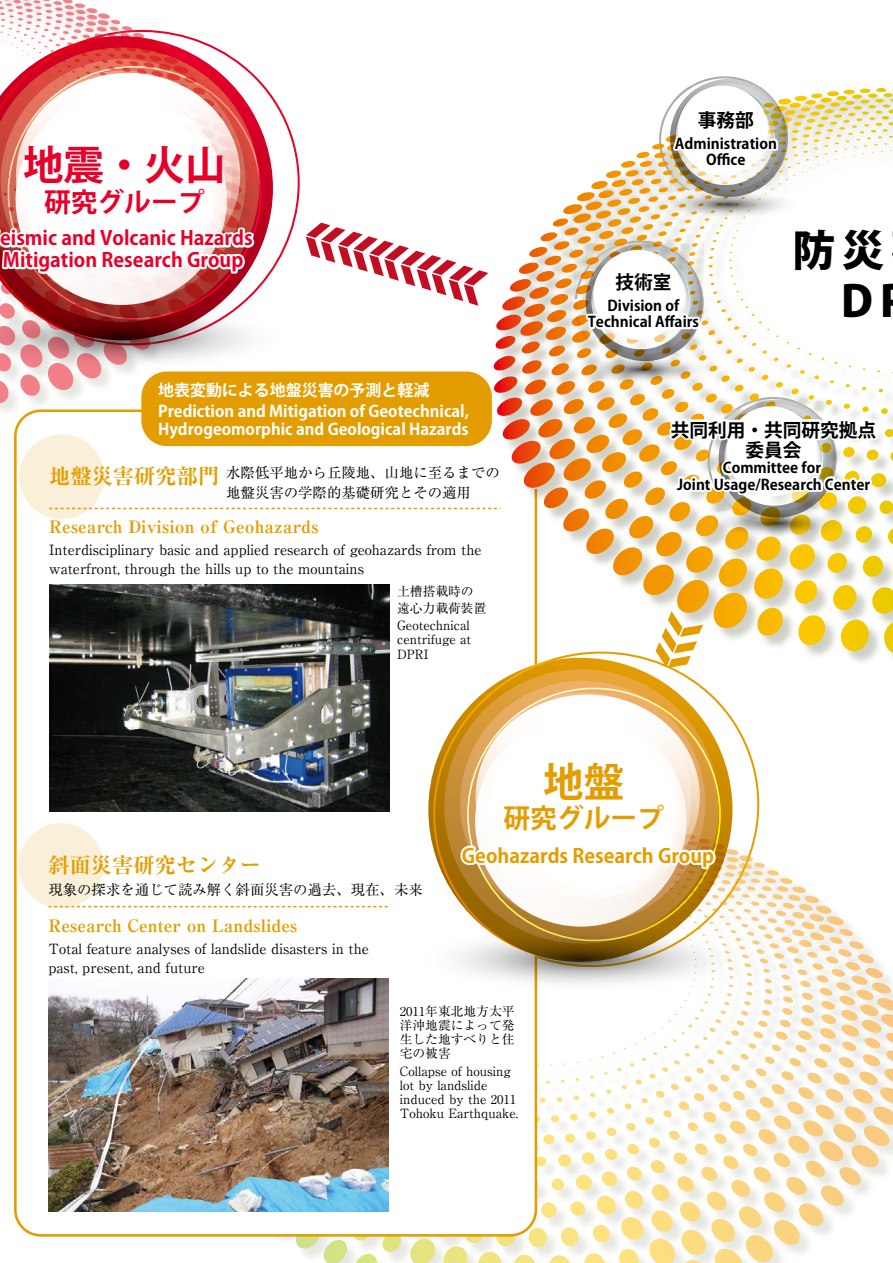
<style>
.page{position:relative;width:893px;height:1263px;background:#fff}
.page>*{position:absolute;margin:0;border:0;box-sizing:border-box;transform-origin:0 0}
.t1{font:800 42.45px/51px "Koz Go Pro";color:#000;text-align:right}
.t2{font:700 40.5px "Koz Go Pro";color:#e6002a}
.t3{font:700 40.5px "Koz Go Pro";color:#e49d00}
.t4{font:700 26.7px "Koz Go Pro";color:#e49d00}
.t5{font:700 26.7px "Koz Go Pro";color:#e6002a}
.t6{font:700 expanded 21.3px "Ryumin";color:#e49d00}
.t7{font:700 19.5px/21.8px "Koz Go Pro";color:#e6002a}
.t8{font:700 19.5px "Koz Go Pro";color:#e49d00}
.t9{font:700 18.6px/20.1px "Koz Go Pro";color:#000;text-align:center}
.t10{font:700 expanded 17.1px "Ryumin";color:#e49d00}
.t11{font:700 15.9px/21px "Koz Go Pro";color:#fff}
.t12{font:700 14.7px/16.5px "Koz Go Pro";color:#000;text-align:center}
.t13{font:14.4px/19.5px "Ryumin";color:#000}
.t14{font:14.1px/18.8px "Ryumin";color:#000}
.t15{font:12.75px/14.2px "Ryumin";color:#000}
</style>
<div class="page">
<img style="left:183px;top:862px;width:710px;height:401px">
<img style="left:0;top:0;width:142px;height:412px">
<div style="left:14px;top:409px;width:523px;height:827px;background:#fff;border:3px solid #e49d00;border-radius:26px"></div>
<img style="left:492px;top:218px;width:70px;height:433px">
<svg style="left:471px;top:651px;width:288px;height:316px"></svg>
<svg style="left:475px;top:694px;width:225px;height:10px"></svg>
<svg style="left:306px;top:223px;width:182px;height:83px"></svg>
<div style="left:19px;top:823px;width:85px;height:85px;background:#faf0d9;border-radius:50%"></div>
<div style="left:19px;top:434px;width:85px;height:85px;background:#faf0d9;border-radius:50%"></div>
<svg style="left:0;top:30px;width:300px;height:175px"></svg>
<svg style="left:16px;top:73px;width:224px;height:9px"></svg>
<img style="left:49px;top:584px;width:340px;height:228px">
<svg style="left:49px;top:508px;width:451px;height:1px"></svg>
<img style="left:48px;top:978px;width:341px;height:233px">
<svg style="left:48px;top:906px;width:340px;height:1px"></svg>
<div style="left:141px;top:371px;width:351px;height:75px;background:#e49d00;border-radius:26px"></div>
<svg style="left:562px;top:76px;width:331px;height:592px"></svg>
<svg style="left:0;top:82px;width:298px;height:290px"></svg>
<svg style="left:428px;top:704px;width:329px;height:289px"></svg>
<h2 class="t2" style="left:23px;top:139px;width:204px">地震・火山</h2>
<h3 class="t5" style="left:44px;top:185px;width:162px">研究グループ</h3>
<h3 class="t7" style="left:0;top:229px;width:254px">eismic and Volcanic Hazards<br>Mitigation Research Group</h3>
<p class="t11" style="left:158px;top:381px;width:312px">地表変動による地盤災害の予測と軽減<br>Prediction and Mitigation of Geotechnical,</p>
<p class="t11" style="left:158px;top:420px;width:312px">Hydrogeomorphic and Geological Hazards</p>
<h3 class="t6" style="left:49px;top:463px;width:172px">地盤災害研究部門</h3>
<p class="t13" style="left:226px;top:463px;width:275px">水際低平地から丘陵地、山地に至るまでの地盤災害の学際的基礎研究とその適用</p>
<p class="t10" style="left:49px;top:516px;width:271px">Research Division of Geohazards</p>
<p class="t14" style="left:49px;top:540px;width:434px">Interdisciplinary basic and applied research of geohazards from the waterfront, through the hills up to the mountains</p>
<p class="t15" style="left:397px;top:582px;width:91px;line-height:17.2px">土槽搭載時の遠心力載荷装置<br>Geotechnical</p>
<p class="t15" style="left:397px;top:632px;width:75px">centrifuge at<br>DPRI</p>
<h3 class="t9" style="left:698px;top:111px;width:58px">事務部</h3>
<p class="t12" style="left:675px;top:136px;width:104px">Administration<br>Office</p>
<h3 class="t9" style="left:615px;top:273px;width:58px">技術室</h3>
<p class="t12" style="left:588px;top:298px;width:113px">Division of<br>Technical Affairs</p>
<h1 class="t1" style="left:792px;top:228px;width:94px">防災<br>Ｄ</h1>
<h3 class="t9" style="left:671px;top:421px;width:207px">共同利用・共同研究拠点委員会</h3>
<p class="t12" style="left:677px;top:460px;width:194px">Committee for<br>Joint Usage/Research Center</p>
<h3 class="t6" style="left:48px;top:851px;width:214px">斜面災害研究センター</h3>
<p class="t13" style="left:48px;top:880px;width:376px">現象の探求を通じて読み解く斜面災害の過去、現在、未来</p>
<p class="t10" style="left:48px;top:915px;width:251px">Research Center on Landslides</p>
<p class="t14" style="left:48px;top:939px;width:322px">Total feature analyses of landslide disasters in the past, present, and future</p>
<h2 class="t3" style="left:543px;top:755px;width:82px">地盤</h2>
<h3 class="t4" style="left:504px;top:801px;width:162px">研究グループ</h3>
<h3 class="t8" style="left:462px;top:843px;width:254px">Geohazards Research Group</h3>
<p class="t15" style="left:400px;top:1003px;width:116px;text-align:justify">2011年東北地方太平洋沖地震によって発生した地すべりと住宅の被害</p>
<p class="t15" style="left:400px;top:1063px;width:120px">Collapse of housing lot by landslide induced by the 2011<br>Tohoku Earthquake.</p>
</div>
